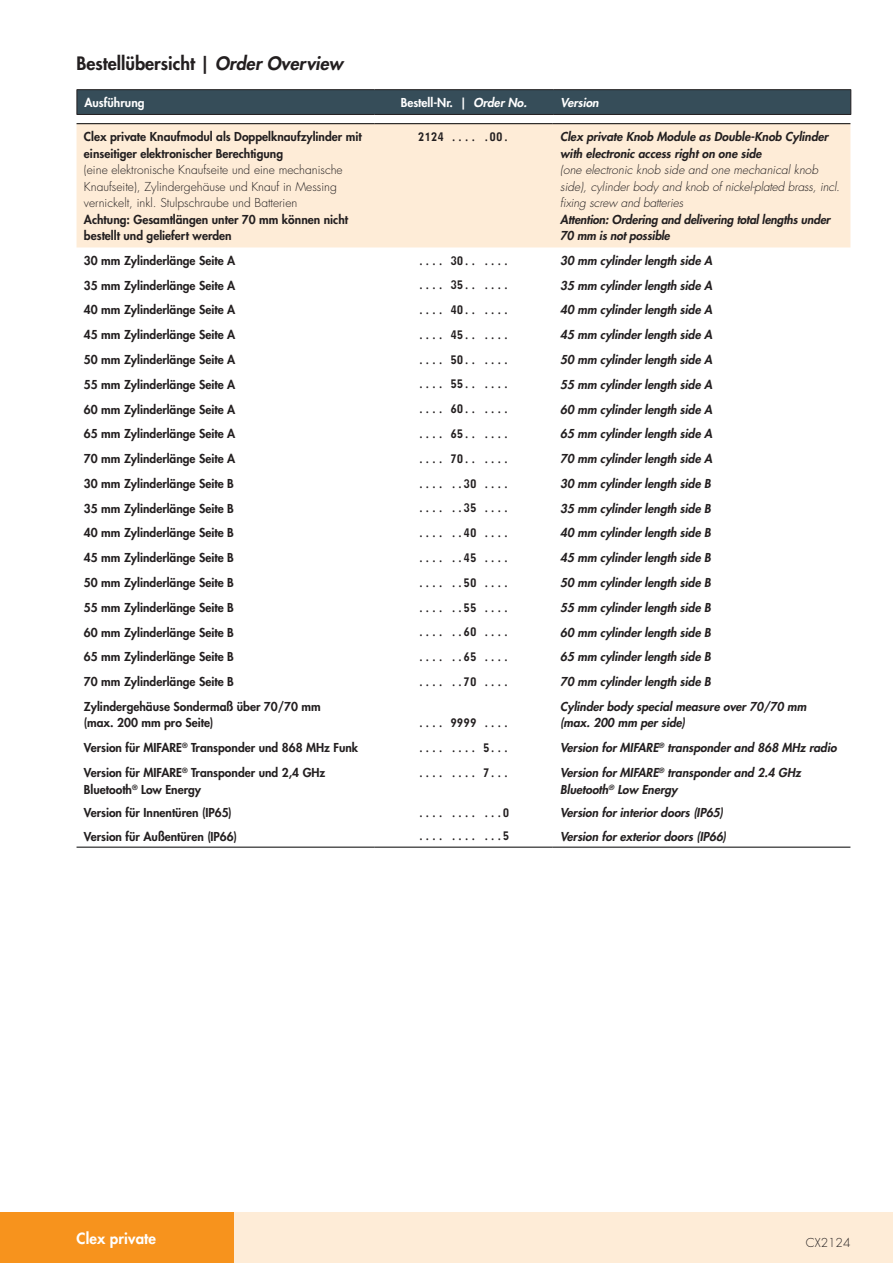
<style>
.page{position:relative;width:893px;height:1263px;background:#fff}
.page>*{position:absolute;margin:0;border:0;box-sizing:border-box;transform-origin:0 0}
.t1{font:800 18px "Futura Std";color:#231f20}
.t2{font:800 15px "Futura Std";letter-spacing:.01em;color:#fff}
.t3{font:800 12px/16.5px "Futura Std";color:#231f20}
.t4{font:italic 800 12px/16.5px "Futura Std";color:#231f20}
.t5{font:12px "Monofonto";color:#231f20;scale:1.1 1}
.t6{font:300 12px/16.5px "Futura Std";color:#231f20}
.t7{font:italic 300 12px/16.5px "Futura Std";color:#231f20}
.t8{font:800 12px "Futura Std";color:#fff}
.t9{font:italic 800 12px "Futura Std";color:#fff}
.s1{font-style:italic}
</style>
<div class="page">
<div style="left:0;top:1212px;width:893px;height:51px;background:#feecd7"></div>
<div style="left:0;top:1212px;width:234px;height:51px;background:#f7931d"></div>
<hr style="left:77px;top:89px;width:298px;height:1px;background:#231f20">
<hr style="left:375px;top:89px;width:178px;height:1px;background:#231f20">
<hr style="left:553px;top:89px;width:298px;height:1px;background:#231f20">
<hr style="left:77px;top:114px;width:298px;height:1px;background:#231f20">
<hr style="left:375px;top:114px;width:178px;height:1px;background:#231f20">
<hr style="left:553px;top:114px;width:298px;height:1px;background:#231f20">
<div style="left:77px;top:90px;width:774px;height:24px;background:#364d59"></div>
<div style="left:77px;top:124px;width:773px;height:123px;background:#feecd7"></div>
<hr style="left:77px;top:123px;width:297px;height:1px;background:#000">
<hr style="left:374px;top:123px;width:179px;height:1px;background:#000">
<hr style="left:553px;top:123px;width:297px;height:1px;background:#000">
<hr style="left:77px;top:847px;width:297px;height:1px;background:#000">
<hr style="left:374px;top:847px;width:179px;height:1px;background:#000">
<hr style="left:553px;top:847px;width:297px;height:1px;background:#000">
<h1 class="t1" style="left:77px;top:52px;width:268px">Bestellübersicht | <span class="s1">Order Overview</span></h1>
<p class="t8" style="left:84px;top:95px;width:62px">Ausführung</p>
<p class="t8" style="left:401px;top:95px;width:128px">Bestell-Nr. | <span class="s1">Order No.</span></p>
<p class="t9" style="left:561px;top:95px;width:40px">Version</p>
<p class="t3" style="left:84px;top:128px;width:279px">Clex private Knaufmodul als Doppelknaufzylinder mit einseitiger elektronischer Berechtigung</p>
<p class="t6" style="left:84px;top:162px;width:260px">(eine elektronische Knaufseite und eine mechanische<br>Knaufseite), Zylindergehäuse und Knauf in Messing vernickelt, inkl. Stulpschraube und Batterien</p>
<p class="t3" style="left:84px;top:211px;width:266px">Achtung: Gesamtlängen unter 70 mm können nicht bestellt und geliefert werden</p>
<p class="t5" style="left:418px;top:129px;width:85px">2124 .... .00.</p>
<p class="t4" style="left:560px;top:129px;width:269px">Clex private Knob Module as Double-Knob Cylinder with electronic access right on one side</p>
<p class="t7" style="left:560px;top:162px;width:281px">(one electronic knob side and one mechanical knob side), cylinder body and knob of nickel-plated brass, incl. fixing screw and batteries</p>
<p class="t4" style="left:560px;top:211px;width:271px">Attention: Ordering and delivering total lengths under<br>70 mm is not possible</p>
<p class="t3" style="left:84px;top:252px;width:153px">30 mm Zylinderlänge Seite A</p>
<p class="t5" style="left:418px;top:253px;width:85px">.... 30.. ....</p>
<p class="t4" style="left:560px;top:252px;width:154px">30 mm cylinder length side A</p>
<p class="t3" style="left:84px;top:277px;width:153px">35 mm Zylinderlänge Seite A</p>
<p class="t5" style="left:418px;top:278px;width:85px">.... 35.. ....</p>
<p class="t4" style="left:560px;top:277px;width:154px">35 mm cylinder length side A</p>
<p class="t3" style="left:84px;top:302px;width:153px">40 mm Zylinderlänge Seite A</p>
<p class="t5" style="left:418px;top:302px;width:85px">.... 40.. ....</p>
<p class="t4" style="left:560px;top:302px;width:154px">40 mm cylinder length side A</p>
<p class="t3" style="left:84px;top:326px;width:153px">45 mm Zylinderlänge Seite A</p>
<p class="t5" style="left:418px;top:327px;width:85px">.... 45.. ....</p>
<p class="t4" style="left:560px;top:327px;width:154px">45 mm cylinder length side A</p>
<p class="t3" style="left:84px;top:351px;width:153px">50 mm Zylinderlänge Seite A</p>
<p class="t5" style="left:418px;top:352px;width:85px">.... 50.. ....</p>
<p class="t4" style="left:560px;top:351px;width:154px">50 mm cylinder length side A</p>
<p class="t3" style="left:84px;top:376px;width:153px">55 mm Zylinderlänge Seite A</p>
<p class="t5" style="left:418px;top:377px;width:85px">.... 55.. ....</p>
<p class="t4" style="left:560px;top:376px;width:154px">55 mm cylinder length side A</p>
<p class="t3" style="left:84px;top:401px;width:153px">60 mm Zylinderlänge Seite A</p>
<p class="t5" style="left:418px;top:402px;width:85px">.... 60.. ....</p>
<p class="t4" style="left:560px;top:401px;width:154px">60 mm cylinder length side A</p>
<p class="t3" style="left:84px;top:426px;width:153px">65 mm Zylinderlänge Seite A</p>
<p class="t5" style="left:418px;top:426px;width:85px">.... 65.. ....</p>
<p class="t4" style="left:560px;top:426px;width:154px">65 mm cylinder length side A</p>
<p class="t3" style="left:84px;top:450px;width:153px">70 mm Zylinderlänge Seite A</p>
<p class="t5" style="left:418px;top:451px;width:85px">.... 70.. ....</p>
<p class="t4" style="left:560px;top:451px;width:154px">70 mm cylinder length side A</p>
<p class="t3" style="left:84px;top:475px;width:151px">30 mm Zylinderlänge Seite B</p>
<p class="t5" style="left:418px;top:476px;width:85px">.... ..30 ....</p>
<p class="t4" style="left:560px;top:475px;width:152px">30 mm cylinder length side B</p>
<p class="t3" style="left:84px;top:500px;width:151px">35 mm Zylinderlänge Seite B</p>
<p class="t5" style="left:418px;top:501px;width:85px">.... ..35 ....</p>
<p class="t4" style="left:560px;top:500px;width:152px">35 mm cylinder length side B</p>
<p class="t3" style="left:84px;top:525px;width:151px">40 mm Zylinderlänge Seite B</p>
<p class="t5" style="left:418px;top:526px;width:85px">.... ..40 ....</p>
<p class="t4" style="left:560px;top:525px;width:152px">40 mm cylinder length side B</p>
<p class="t3" style="left:84px;top:550px;width:151px">45 mm Zylinderlänge Seite B</p>
<p class="t5" style="left:418px;top:550px;width:85px">.... ..45 ....</p>
<p class="t4" style="left:560px;top:550px;width:152px">45 mm cylinder length side B</p>
<p class="t3" style="left:84px;top:574px;width:151px">50 mm Zylinderlänge Seite B</p>
<p class="t5" style="left:418px;top:575px;width:85px">.... ..50 ....</p>
<p class="t4" style="left:560px;top:574px;width:152px">50 mm cylinder length side B</p>
<p class="t3" style="left:84px;top:599px;width:151px">55 mm Zylinderlänge Seite B</p>
<p class="t5" style="left:418px;top:600px;width:85px">.... ..55 ....</p>
<p class="t4" style="left:560px;top:599px;width:152px">55 mm cylinder length side B</p>
<p class="t3" style="left:84px;top:624px;width:151px">60 mm Zylinderlänge Seite B</p>
<p class="t5" style="left:418px;top:625px;width:85px">.... ..60 ....</p>
<p class="t4" style="left:560px;top:624px;width:152px">60 mm cylinder length side B</p>
<p class="t3" style="left:84px;top:649px;width:151px">65 mm Zylinderlänge Seite B</p>
<p class="t5" style="left:418px;top:649px;width:85px">.... ..65 ....</p>
<p class="t4" style="left:560px;top:649px;width:152px">65 mm cylinder length side B</p>
<p class="t3" style="left:84px;top:673px;width:151px">70 mm Zylinderlänge Seite B</p>
<p class="t5" style="left:418px;top:674px;width:85px">.... ..70 ....</p>
<p class="t4" style="left:560px;top:674px;width:152px">70 mm cylinder length side B</p>
<p class="t3" style="left:84px;top:698px;width:238px">Zylindergehäuse Sondermaß über 70/70 mm (max. 200 mm pro Seite)</p>
<p class="t4" style="left:560px;top:698px;width:248px">Cylinder body special measure over 70/70 mm (max. 200 mm per side)</p>
<p class="t5" style="left:418px;top:715px;width:85px">.... 9999 ....</p>
<p class="t3" style="left:84px;top:739px;width:276px">Version für MIFARE<sup>®</sup> Transponder und 868 MHz Funk</p>
<p class="t5" style="left:418px;top:740px;width:85px">.... .... 5...</p>
<p class="t4" style="left:560px;top:740px;width:278px">Version for MIFARE<sup>®</sup> transponder and 868 MHz radio</p>
<p class="t3" style="left:84px;top:764px;width:243px">Version für MIFARE<sup>®</sup> Transponder und 2,4 GHz<br>Bluetooth<sup>®</sup> Low Energy</p>
<p class="t5" style="left:418px;top:765px;width:85px">.... .... 7...</p>
<p class="t4" style="left:560px;top:764px;width:242px">Version for MIFARE<sup>®</sup> transponder and 2.4 GHz<br>Bluetooth<sup>®</sup> Low Energy</p>
<p class="t3" style="left:84px;top:805px;width:149px">Version für Innentüren (IP65)</p>
<p class="t5" style="left:418px;top:805px;width:85px">.... .... ...0</p>
<p class="t4" style="left:560px;top:805px;width:164px">Version for interior doors (IP65)</p>
<p class="t3" style="left:84px;top:828px;width:155px">Version für Außentüren (IP66)</p>
<p class="t5" style="left:418px;top:829px;width:85px">.... .... ...5</p>
<p class="t4" style="left:560px;top:828px;width:167px">Version for exterior doors (IP66)</p>
<p class="t2" style="left:77px;top:1228px;width:81px">Clex private</p>
<p class="t6" style="left:806px;top:1235px;width:46px">CX2124</p>
</div>
